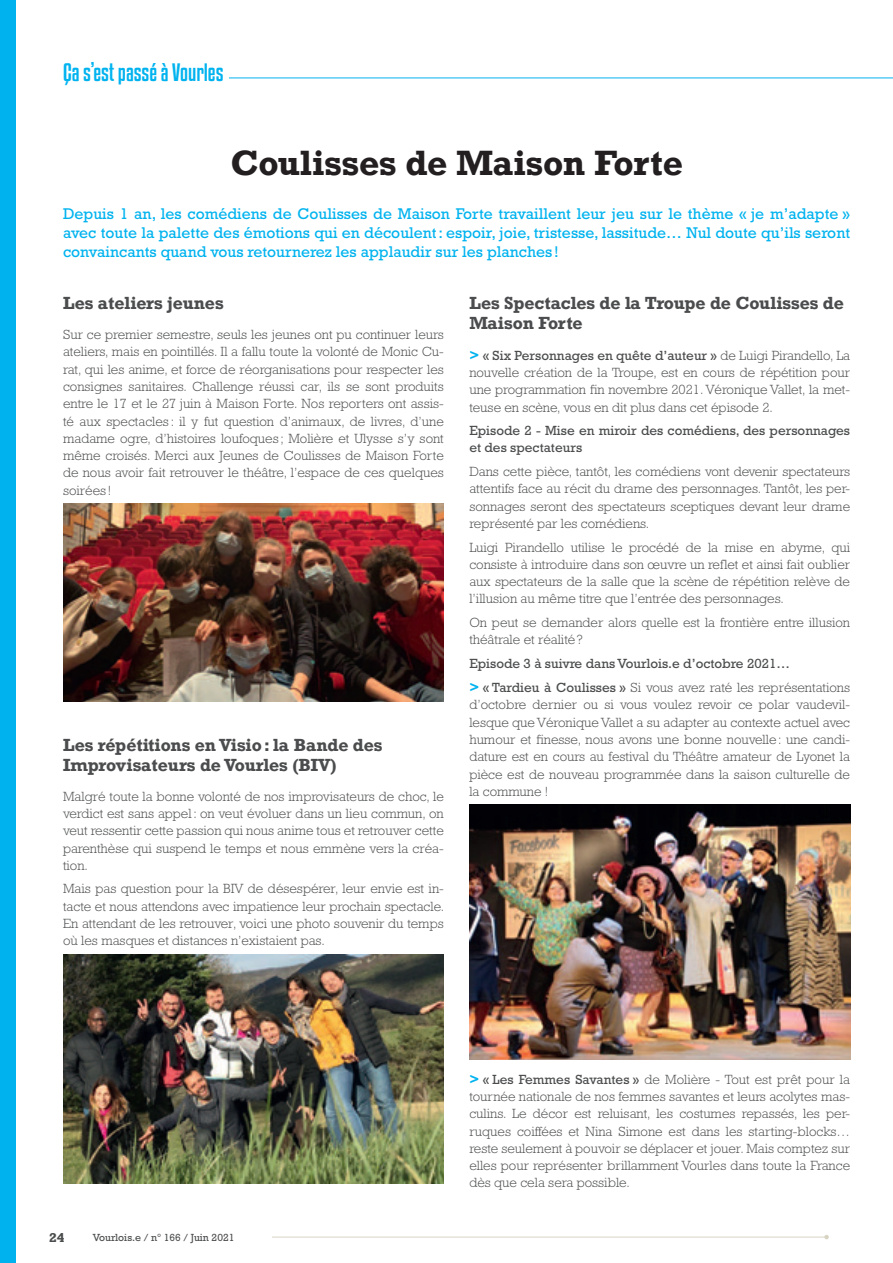
<style>
.page{position:relative;width:893px;height:1263px;background:#fff}
.page>*{position:absolute;margin:0;border:0;box-sizing:border-box;transform-origin:0 0}
.t1{font:700 33px "Rockwell";color:#231f20}
.t2{font:22.2px "Kenyan Coffee Rg";color:#00b3ef}
.t3{font:700 16.5px/19.8px "Rockwell";color:#4b4c4d}
.t4{font:15.75px/18.9px "Rockwell";color:#00b3ef;text-align:justify}
.t5{font:300 13.5px/17.2px "Rockwell";color:#4b4c4d;text-align:justify}
.t6{font:13.5px/17.2px "Rockwell";color:#4b4c4d}
.t7{font:700 12px "Rockwell";color:#4b4c4d}
.t8{font:10.5px "Rockwell";color:#4b4c4d}
.s1{font-weight:700;color:#00b3ef}
.s2{font-weight:400}
.s3{font-weight:300}
</style>
<div class="page">
<div style="left:0;top:0;width:16px;height:1262px;background:#00b3ef"></div>
<hr style="left:254px;top:1236px;width:572px;height:1px;background:#d8d4c4">
<svg style="left:824px;top:1235px;width:4px;height:4px"></svg>
<div style="left:93px;top:1232px;width:178px;height:9px;background:#fff"></div>
<img style="left:63px;top:503px;width:381px;height:198px">
<img style="left:63px;top:954px;width:381px;height:229px">
<img style="left:469px;top:804px;width:381px;height:255px">
<hr style="left:229px;top:78px;width:663px;height:1px;background:#00b3ef">
<h2 class="t2" style="left:63px;top:57px;width:162px">Ça s’est passé à Vourles</h2>
<h1 class="t1" style="left:230px;top:142px;width:454px">Coulisses de Maison Forte</h1>
<p class="t4" style="left:63px;top:204px;width:788px">Depuis 1 an, les comédiens de Coulisses de Maison Forte travaillent leur jeu sur le thème « je m’adapte » avec toute la palette des émotions qui en découlent: espoir, joie, tristesse, lassitude… Nul doute qu’ils seront convaincants quand vous retournerez les applaudir sur les planches !</p>
<p class="t3" style="left:63px;top:293px;width:162px">Les ateliers jeunes</p>
<p class="t5" style="left:63px;top:326px;width:382px">Sur ce premier semestre, seuls les jeunes ont pu continuer leurs ateliers, mais en pointillés. Il a fallu toute la volonté de Monic Cu&shy;rat, qui les anime, et force de réorganisations pour respecter les consignes sanitaires. Challenge réussi car, ils se sont produits entre le 17 et le 27 juin à Maison Forte. Nos reporters ont assis&shy;té aux spectacles : il y fut question d’animaux, de livres, d’une madame ogre, d’histoires loufoques ; Molière et Ulysse s’y sont même croisés. Merci aux Jeunes de Coulisses de Maison Forte de nous avoir fait retrouver le théâtre, l’espace de ces quelques soirées !</p>
<p class="t3" style="left:469px;top:293px;width:376px">Les Spectacles de la Troupe de Coulisses de<br>Maison Forte</p>
<p class="t5" style="left:469px;top:346px;width:382px"><span class="s1">&gt;</span> <span class="s2">« Six Personnages en quête d’auteur »</span> de Luigi Pirandello, La nouvelle création de la Troupe, est en cours de répétition pour une programmation fin novembre 2021. Véronique Vallet, la met&shy;teuse en scène, vous en dit plus dans cet épisode 2.</p>
<p class="t6" style="left:469px;top:422px;width:382px">Episode 2 - Mise en miroir des comédiens, des personnages et des spectateurs</p>
<p class="t5" style="left:469px;top:463px;width:382px">Dans cette pièce, tantôt, les comédiens vont devenir spectateurs attentifs face au récit du drame des personnages. Tantôt, les per&shy;sonnages seront des spectateurs sceptiques devant leur drame représenté par les comédiens.</p>
<p class="t5" style="left:469px;top:538px;width:382px">Luigi Pirandello utilise le procédé de la mise en abyme, qui consiste à introduire dans son œuvre un reflet et ainsi fait oublier aux spectateurs de la salle que la scène de répétition relève de l’illusion au même titre que l’entrée des personnages.</p>
<p class="t5" style="left:469px;top:613px;width:382px">On peut se demander alors quelle est la frontière entre illusion théâtrale et réalité?</p>
<p class="t6" style="left:469px;top:651px;width:382px;line-height:24.5px">Episode 3 à suivre dans Vourlois.e d’octobre 2021…<br><span class="s1">&gt;</span> « Tardieu à Coulisses » <span class="s3">Si vous avez raté les représentations</span></p>
<p class="t5" style="left:469px;top:696px;width:382px">d’octobre dernier ou si vous voulez revoir ce polar vaudevil&shy;lesque que Véronique Vallet a su adapter au contexte actuel avec humour et finesse, nous avons une bonne nouvelle: une candi&shy;dature est en cours au festival du Théâtre amateur de Lyonet la pièce est de nouveau programmée dans la saison culturelle de la commune !</p>
<p class="t3" style="left:63px;top:734px;width:321px">Les répétitions en Visio: la Bande des<br>Improvisateurs de Vourles (BIV)</p>
<p class="t5" style="left:63px;top:787px;width:382px">Malgré toute la bonne volonté de nos improvisateurs de choc, le verdict est sans appel : on veut évoluer dans un lieu commun, on veut ressentir cette passion qui nous anime tous et retrouver cette parenthèse qui suspend le temps et nous emmène vers la créa&shy;tion.</p>
<p class="t5" style="left:63px;top:880px;width:383px">Mais pas question pour la BIV de désespérer, leur envie est in&shy;tacte et nous attendons avec impatience leur prochain spectacle.<br>En attendant de les retrouver, voici une photo souvenir du temps où les masques et distances n’existaient pas.</p>
<p class="t7" style="left:49px;top:1229px;width:17px">24</p>
<p class="t8" style="left:93px;top:1231px;width:143px">Vourlois.e / n° 166 / Juin 2021</p>
<p class="t5" style="left:469px;top:1070px;width:382px"><span class="s1">&gt;</span> <span class="s2">« Les Femmes Savantes »</span> de Molière - Tout est prêt pour la tournée nationale de nos femmes savantes et leurs acolytes mas&shy;culins. Le décor est reluisant, les costumes repassés, les per&shy;ruques coiffées et Nina Simone est dans les starting-blocks… reste seulement à pouvoir se déplacer et jouer. Mais comptez sur elles pour représenter brillamment Vourles dans toute la France dès que cela sera possible.</p>
</div>
